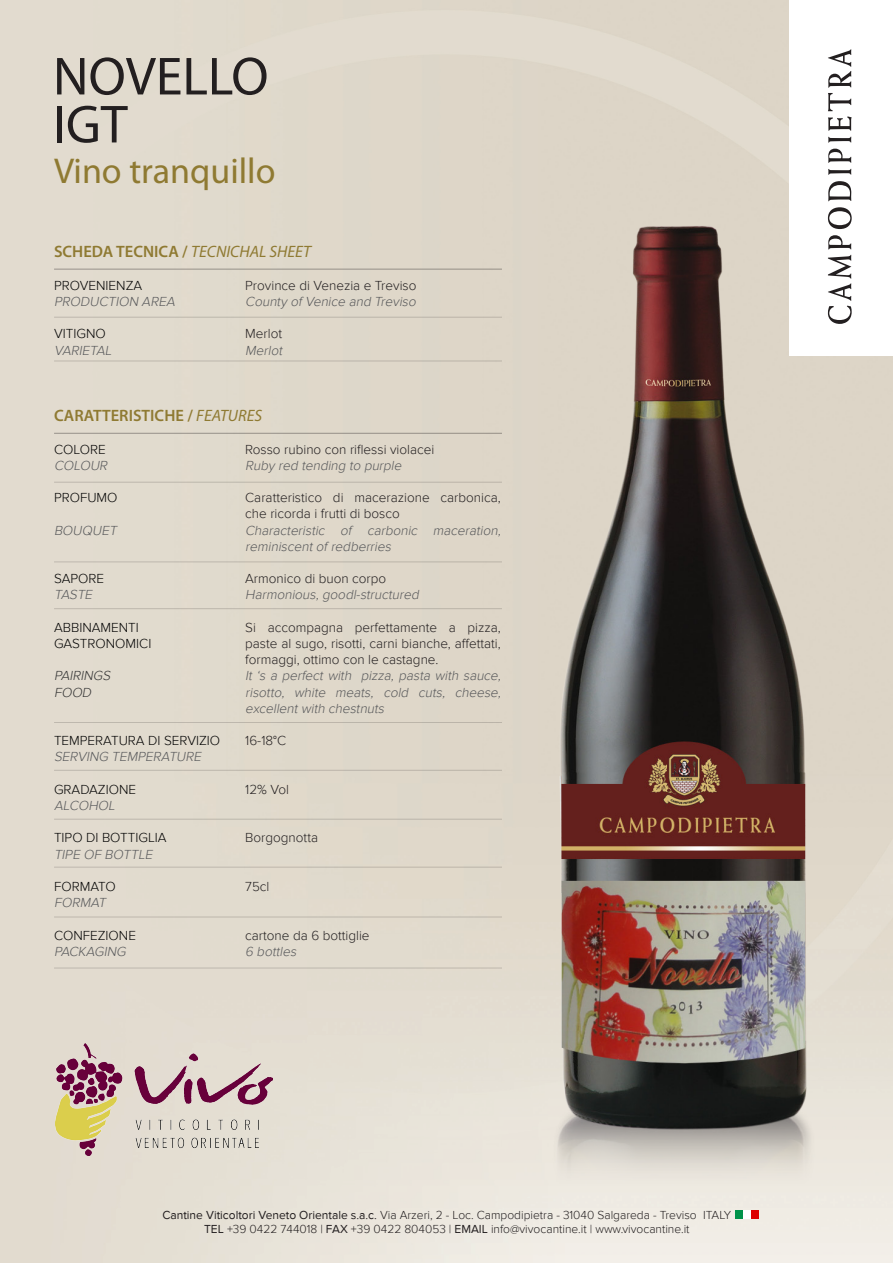
<style>
.page{position:relative;width:893px;height:1263px;background:#fff}
.page>*{position:absolute;margin:0;border:0;box-sizing:border-box;transform-origin:0 0}
.t1{font:54px "Myriad Pro";color:#231f20}
.t2{font:36px "Myriad Pro";color:#8f7a32}
.t3{font:600 16.5px "Myriad Pro";color:#8f7a32}
.t4{font:italic 300 13.5px/16.2px "Proxima Nova";color:#57585a}
.t5{font:300 13.5px/16.2px "Proxima Nova";color:#231f20}
.t6{font:300 13.5px "Proxima Nova";color:#000}
.t7{font:italic 300 13.5px "Proxima Nova";color:#333}
.t8{font:300 12px/14.4px "Proxima Nova";color:#231f20;text-align:center}
.s1{font-weight:400;font-style:italic}
.s2{font-weight:400}
</style>
<div class="page">
<img style="left:0;top:0;width:893px;height:1263px">
<img style="left:55px;top:1043px;width:217px;height:112px">
<div style="left:789px;top:1px;width:104px;height:355px;background:#fff"></div>
<svg style="left:839px;top:255px;width:13px;height:69px"></svg>
<svg style="left:839px;top:236px;width:12px;height:13px"></svg>
<svg style="left:839px;top:207px;width:13px;height:22px"></svg>
<svg style="left:839px;top:181px;width:12px;height:20px"></svg>
<svg style="left:839px;top:169px;width:12px;height:6px"></svg>
<svg style="left:828px;top:149px;width:23px;height:14px"></svg>
<svg style="left:828px;top:137px;width:23px;height:6px"></svg>
<svg style="left:828px;top:49px;width:24px;height:82px"></svg>
<img style="left:528px;top:156px;width:311px;height:1080px">
<hr style="left:54px;top:269px;width:448px;height:1px;background:#231f20">
<hr style="left:54px;top:317px;width:448px;height:1px;background:#231f20">
<hr style="left:54px;top:361px;width:448px;height:1px;background:#231f20">
<hr style="left:54px;top:968px;width:448px;height:1px;background:#231f20">
<hr style="left:54px;top:917px;width:448px;height:1px;background:#231f20">
<hr style="left:54px;top:867px;width:448px;height:1px;background:#231f20">
<hr style="left:54px;top:819px;width:448px;height:1px;background:#231f20">
<hr style="left:54px;top:770px;width:448px;height:1px;background:#231f20">
<hr style="left:54px;top:722px;width:448px;height:1px;background:#231f20">
<hr style="left:54px;top:608px;width:448px;height:1px;background:#231f20">
<hr style="left:54px;top:562px;width:448px;height:1px;background:#231f20">
<hr style="left:54px;top:482px;width:448px;height:1px;background:#231f20">
<hr style="left:54px;top:433px;width:448px;height:1px;background:#231f20">
<p class="t1" style="left:53px;top:43px;width:217px">NOVELLO</p>
<p class="t1" style="left:53px;top:91px;width:76px">IGT</p>
<p class="t2" style="left:54px;top:149px;width:223px">Vino tranquillo</p>
<p class="t3" style="left:54px;top:241px;width:258px">SCHEDA TECNICA / <span class="s1">TECNICHAL SHEET</span></p>
<p class="t6" style="left:54px;top:278px;width:90px">PROVENIENZA</p>
<p class="t4" style="left:54px;top:293px;width:125px">PRODUCTION AREA</p>
<p class="t6" style="left:54px;top:326px;width:53px">VITIGNO</p>
<p class="t4" style="left:54px;top:342px;width:62px">VARIETAL</p>
<p class="t5" style="left:245px;top:277px;width:173px">Province di Venezia e Treviso</p>
<p class="t4" style="left:245px;top:293px;width:175px">County of Venice and Treviso</p>
<p class="t5" style="left:245px;top:326px;width:38px">Merlot</p>
<p class="t4" style="left:245px;top:342px;width:41px">Merlot</p>
<p class="t3" style="left:54px;top:405px;width:210px">CARATTERISTICHE / <span class="s1">FEATURES</span></p>
<p class="t6" style="left:54px;top:442px;width:53px">COLORE</p>
<p class="t4" style="left:54px;top:457px;width:57px">COLOUR</p>
<p class="t6" style="left:54px;top:490px;width:65px">PROFUMO</p>
<p class="t4" style="left:54px;top:522px;width:67px">BOUQUET</p>
<p class="t6" style="left:54px;top:571px;width:52px">SAPORE</p>
<p class="t4" style="left:54px;top:587px;width:42px">TASTE</p>
<p class="t6" style="left:54px;top:620px;width:86px">ABBINAMENTI</p>
<p class="t6" style="left:54px;top:636px;width:99px">GASTRONOMICI</p>
<p class="t7" style="left:54px;top:668px;width:60px">PAIRINGS</p>
<p class="t7" style="left:54px;top:685px;width:41px">FOOD</p>
<p class="t6" style="left:54px;top:733px;width:168px">TEMPERATURA DI SERVIZIO</p>
<p class="t4" style="left:54px;top:749px;width:151px">SERVING TEMPERATURE</p>
<p class="t6" style="left:54px;top:782px;width:84px">GRADAZIONE</p>
<p class="t4" style="left:54px;top:797px;width:65px">ALCOHOL</p>
<p class="t6" style="left:54px;top:830px;width:114px">TIPO DI BOTTIGLIA</p>
<p class="t4" style="left:54px;top:846px;width:103px">TIPE OF BOTTLE</p>
<p class="t6" style="left:54px;top:879px;width:63px">FORMATO</p>
<p class="t4" style="left:54px;top:894px;width:56px">FORMAT</p>
<p class="t6" style="left:54px;top:928px;width:83px">CONFEZIONE</p>
<p class="t4" style="left:54px;top:943px;width:76px">PACKAGING</p>
<p class="t5" style="left:245px;top:441px;width:191px">Rosso rubino con riflessi violacei</p>
<p class="t4" style="left:245px;top:457px;width:160px">Ruby red tending to purple</p>
<p class="t5" style="left:245px;top:489px;width:257px">Caratteristico di macerazione carbonica, che ricorda i frutti di bosco</p>
<p class="t4" style="left:245px;top:522px;width:260px">Characteristic of carbonic maceration, reminiscent of redberries</p>
<p class="t5" style="left:245px;top:570px;width:143px">Armonico di buon corpo</p>
<p class="t4" style="left:245px;top:587px;width:178px">Harmonious, goodl-structured</p>
<p class="t5" style="left:245px;top:619px;width:257px;text-align:justify">Si accompagna perfettamente a pizza, paste al sugo, risotti, carni bianche, affettati, formaggi, ottimo con le castagne.</p>
<p class="t4" style="left:245px;top:668px;width:260px;text-align:justify">It ‘s a perfect with pizza, pasta with sauce, risotto, white meats, cold cuts, cheese, excellent with chestnuts</p>
<p class="t5" style="left:245px;top:732px;width:42px">16-18°C</p>
<p class="t5" style="left:245px;top:781px;width:45px">12% Vol</p>
<p class="t5" style="left:245px;top:830px;width:74px">Borgognotta</p>
<p class="t5" style="left:245px;top:878px;width:26px">75cl</p>
<p class="t5" style="left:245px;top:927px;width:126px">cartone da 6 bottiglie</p>
<p class="t4" style="left:245px;top:943px;width:55px">6 bottles</p>
<p class="t8" style="left:162px;top:1207px;width:570px"><span class="s2">Cantine Viticoltori Veneto Orientale s.a.c.</span> Via Arzeri, 2 - Loc. Campodipietra - 31040 Salgareda - Treviso ITALY<br><span class="s2">TEL</span> +39 0422 744018 | <span class="s2">FAX</span> +39 0422 804053 | <span class="s2">EMAIL</span> info@vivocantine.it | www.vivocantine.it</p>
</div>
